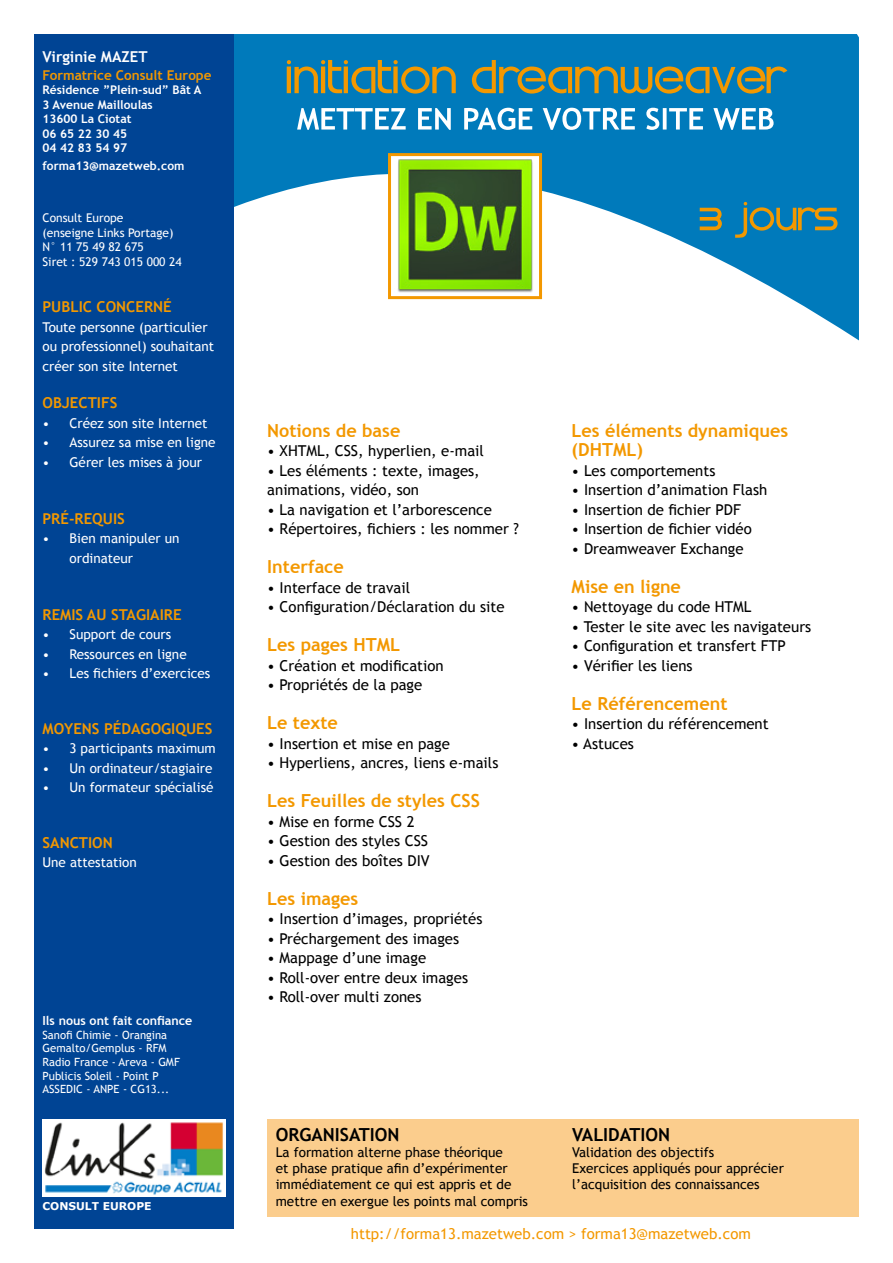
<style>
.page{position:relative;width:893px;height:1263px;background:#fff}
.page>*{position:absolute;margin:0;border:0;box-sizing:border-box;transform-origin:0 0}
.t1{font:700 18px/19.5px "Trebuchet MS";color:#f39800}
.t2{font:700 18px "Trebuchet MS";color:#000}
.t3{font:15px/19.5px "Trebuchet MS";color:#000}
.t4{font:700 15px "Trebuchet MS";color:#f39800}
.t5{font:15px "Trebuchet MS";color:#f39800}
.t6{font:700 15px "Trebuchet MS";color:#fff}
.t7{font:13.5px/19.5px "Trebuchet MS";color:#fff}
.t8{font:13.5px/16.2px "Trebuchet MS";color:#000}
.t9{font:700 13.5px "Trebuchet MS";color:#f39800}
.t10{font:700 12.45px "Trebuchet MS";color:#fff}
.t11{font:700 12px/14.4px "Trebuchet MS";color:#fff}
.t12{font:12px/14.4px "Trebuchet MS";color:#fff}
.t13{font:11.25px/13.6px "Trebuchet MS";color:#fff}
.t14{font:700 10.8px "Verdana";color:#fff}
</style>
<div class="page">
<svg style="left:234px;top:34px;width:625px;height:306px;fill:#007abb"></svg>
<div style="left:34px;top:34px;width:200px;height:1195px;background:#004494"></div>
<img style="left:43px;top:1120px;width:182px;height:76px">
<svg style="left:700px;top:202px;width:137px;height:36px;background:#3b818c"></svg>
<div style="left:267px;top:1119px;width:592px;height:98px;background:#fbcd8d"></div>
<svg style="left:297px;top:108px;width:477px;height:22px"></svg>
<svg style="left:287px;top:60px;width:500px;height:34px;background:#4d837f"></svg>
<div style="left:389px;top:155px;width:151px;height:143px;background:#fff"></div>
<img style="left:398px;top:159px;width:135px;height:134px">
<div style="left:388px;top:153px;width:154px;height:146px;border:3px solid #f39800"></div>
<p class="t6" style="left:43px;top:47px;width:107px">Virginie MAZET</p>
<p class="t9" style="left:43px;top:67px;width:171px">Formatrice Consult Europe</p>
<p class="t11" style="left:43px;top:83px;width:160px">Résidence ”Plein-sud” Bât A<br>3 Avenue Mailloulas<br>13600 La Ciotat<br>06 65 22 30 45<br>04 42 83 54 97</p>
<p class="t11" style="left:43px;top:159px;width:144px">forma13@mazetweb.com</p>
<p class="t12" style="left:43px;top:211px;width:141px">Consult Europe<br>(enseigne Links Portage)<br>N° 11 75 49 82 675<br>Siret : 529 743 015 000 24</p>
<p class="t4" style="left:43px;top:298px;width:131px">PUBLIC CONCERNÉ</p>
<p class="t7" style="left:43px;top:317px;width:173px">Toute personne (particulier ou professionnel) souhaitant créer son site Internet</p>
<p class="t4" style="left:43px;top:394px;width:76px">OBJECTIFS</p>
<p class="t7" style="left:43px;top:413px;width:166px">• Créez son site Internet</p>
<p class="t7" style="left:43px;top:433px;width:175px">• Assurez sa mise en ligne</p>
<p class="t7" style="left:43px;top:452px;width:161px">• Gérer les mises à jour</p>
<p class="t4" style="left:43px;top:509px;width:84px">PRÉ-REQUIS</p>
<p class="t7" style="left:70px;top:529px;width:112px;text-indent:-27px">• Bien manipuler un ordinateur</p>
<p class="t4" style="left:43px;top:605px;width:141px">REMIS AU STAGIAIRE</p>
<p class="t7" style="left:43px;top:625px;width:130px">• Support de cours</p>
<p class="t7" style="left:43px;top:644px;width:146px">• Ressources en ligne</p>
<p class="t7" style="left:43px;top:664px;width:169px">• Les fichiers d’exercices</p>
<p class="t4" style="left:43px;top:719px;width:41px">Moyens</p>
<p class="t4" style="left:104px;top:719px;width:37px">pé dagogiques</p>
<p class="t7" style="left:43px;top:739px;width:175px">• 3 participants maximum</p>
<p class="t7" style="left:43px;top:758px;width:171px">• Un ordinateur/stagiaire</p>
<p class="t7" style="left:43px;top:778px;width:172px">• Un formateur spécialisé</p>
<p class="t4" style="left:43px;top:833px;width:72px">SANCTION</p>
<p class="t7" style="left:43px;top:853px;width:96px">Une attestation</p>
<p class="t10" style="left:43px;top:1013px;width:151px">Ils nous ont fait confiance</p>
<p class="t13" style="left:43px;top:1028px;width:139px">Sanofi Chimie - Orangina<br>Gemalto/Gemplus - RFM<br>Radio France - Areva - GMF<br>Publicis Soleil - Point P<br>ASSEDIC - ANPE - CG13...</p>
<p class="t14" style="left:43px;top:1199px;width:111px">CONSULT EUROPE</p>
<p class="t1" style="left:267px;top:420px;width:135px">Notions de base</p>
<p class="t3" style="left:267px;top:441px;width:218px">• XHTML, CSS, hyperlien, e-mail</p>
<p class="t3" style="left:267px;top:461px;width:214px">• Les éléments : texte, images, animations, vidéo, son</p>
<p class="t3" style="left:267px;top:500px;width:226px">• La navigation et l’arborescence</p>
<p class="t3" style="left:267px;top:519px;width:253px">• Répertoires, fichiers : les nommer ?</p>
<p class="t1" style="left:267px;top:557px;width:78px">Interface</p>
<p class="t3" style="left:267px;top:578px;width:144px">• Interface de travail</p>
<p class="t3" style="left:267px;top:597px;width:239px">• Configuration/Déclaration du site</p>
<p class="t1" style="left:267px;top:635px;width:134px">Les pages HTML</p>
<p class="t3" style="left:267px;top:656px;width:178px">• Création et modification</p>
<p class="t3" style="left:267px;top:675px;width:157px">• Propriétés de la page</p>
<p class="t1" style="left:267px;top:713px;width:72px">Le texte</p>
<p class="t3" style="left:267px;top:734px;width:184px">• Insertion et mise en page</p>
<p class="t3" style="left:267px;top:753px;width:233px">• Hyperliens, ancres, liens e-mails</p>
<p class="t1" style="left:267px;top:791px;width:214px">Les Feuilles de styles CSS</p>
<p class="t3" style="left:267px;top:812px;width:149px">• Mise en forme CSS 2</p>
<p class="t3" style="left:267px;top:831px;width:162px">• Gestion des styles CSS</p>
<p class="t3" style="left:267px;top:851px;width:164px">• Gestion des boîtes DIV</p>
<p class="t1" style="left:267px;top:888px;width:93px">Les images</p>
<p class="t3" style="left:267px;top:909px;width:217px">• Insertion d’images, propriétés</p>
<p class="t3" style="left:267px;top:929px;width:193px">• Préchargement des images</p>
<p class="t3" style="left:267px;top:948px;width:160px">• Mappage d’une image</p>
<p class="t3" style="left:267px;top:968px;width:202px">• Roll-over entre deux images</p>
<p class="t3" style="left:267px;top:987px;width:156px">• Roll-over multi zones</p>
<p class="t1" style="left:572px;top:420px;width:218px">Les éléments dynamiques (DHTML)</p>
<p class="t3" style="left:572px;top:461px;width:145px">• Les comportements</p>
<p class="t3" style="left:572px;top:480px;width:197px">• Insertion d’animation Flash</p>
<p class="t3" style="left:572px;top:500px;width:171px">• Insertion de fichier PDF</p>
<p class="t3" style="left:572px;top:519px;width:182px">• Insertion de fichier vidéo</p>
<p class="t3" style="left:572px;top:539px;width:173px">• Dreamweaver Exchange</p>
<p class="t1" style="left:572px;top:576px;width:111px">Mise en ligne</p>
<p class="t3" style="left:572px;top:597px;width:181px">• Nettoyage du code HTML</p>
<p class="t3" style="left:572px;top:617px;width:241px">• Tester le site avec les navigateurs</p>
<p class="t3" style="left:572px;top:636px;width:216px">• Configuration et transfert FTP</p>
<p class="t3" style="left:572px;top:656px;width:123px">• Vérifier les liens</p>
<p class="t1" style="left:572px;top:693px;width:157px">Le Référencement</p>
<p class="t3" style="left:572px;top:714px;width:199px">• Insertion du référencement</p>
<p class="t3" style="left:572px;top:734px;width:64px">• Astuces</p>
<p class="t2" style="left:276px;top:1123px;width:125px">ORGANISATION</p>
<p class="t8" style="left:276px;top:1144px;width:254px">La formation alterne phase théorique<br>et phase pratique afin d’expérimenter immédiatement ce qui est appris et de mettre en exergue les points mal compris</p>
<p class="t2" style="left:572px;top:1123px;width:100px">VALIDATION</p>
<p class="t8" style="left:572px;top:1144px;width:213px">Validation des objectifs<br>Exercices appliqués pour apprécier l’acquisition des connaissances</p>
<p class="t5" style="left:351px;top:1224px;width:401px">http://forma13.mazetweb.com &gt; forma13@mazetweb.com</p>
</div>
